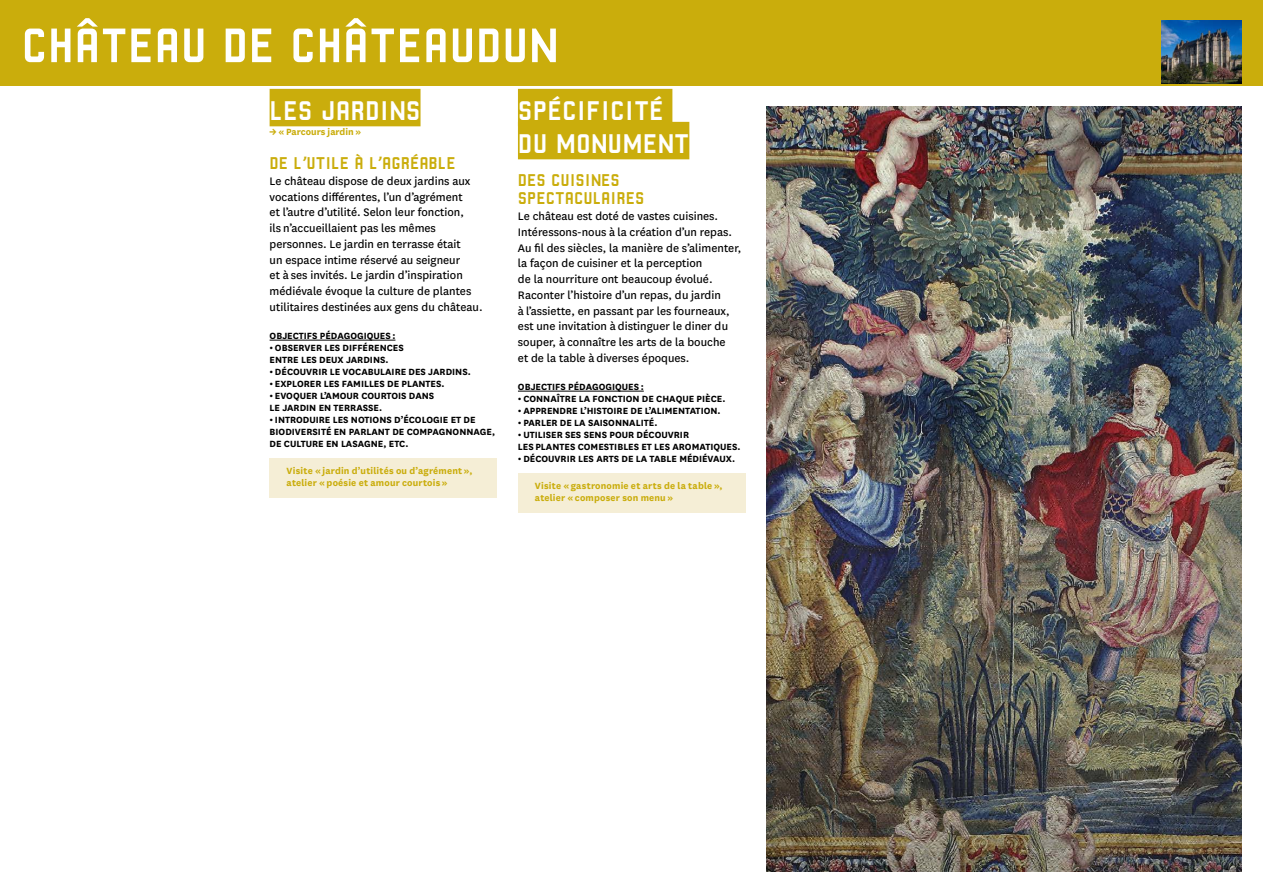
<style>
.page{position:relative;width:1263px;height:893px;background:#fff}
.page>*{position:absolute;margin:0;border:0;box-sizing:border-box;transform-origin:0 0}
.t1{font:51px "Robust CMN";color:#fff}
.t2{font:28.5px/33px "Robust CMN";color:#fff}
.t3{font:18px/18px "Robust CMN";color:#caad0c}
.t4{font:12.75px/15.8px "National";color:#000}
.t5{font:700 10.5px/12px "National";color:#000}
.t6{font:700 10.5px/12px "National";letter-spacing:.015em;color:#caad0c}
</style>
<div class="page">
<div style="left:0;top:0;width:1263px;height:85px;background:#caad0c"></div>
<div style="left:270px;top:89px;width:150px;height:37px;background:#caad0c"></div>
<hr style="left:270px;top:340px;width:125px;height:1px;background:#000">
<div style="left:270px;top:458px;width:227px;height:39px;background:#f5eed6"></div>
<div style="left:518px;top:89px;width:154px;height:37px;background:#caad0c"></div>
<div style="left:518px;top:122px;width:171px;height:37px;background:#caad0c"></div>
<hr style="left:518px;top:391px;width:126px;height:1px;background:#000">
<div style="left:518px;top:473px;width:227px;height:39px;background:#f5eed6"></div>
<img style="left:1161px;top:20px;width:81px;height:64px">
<img style="left:766px;top:106px;width:476px;height:766px">
<h1 class="t1" style="left:21px;top:17px;width:538px">CHÂTEAU DE CHÂTEAUDUN</h1>
<h2 class="t2" style="left:270px;top:93px;width:152px">LES JARDINS</h2>
<p class="t6" style="left:270px;top:125px;width:93px">→ « Parcours jardin »</p>
<h3 class="t3" style="left:270px;top:154px;width:188px">DE L’UTILE À L’AGRÉABLE</h3>
<p class="t4" style="left:270px;top:172px;width:215px">Le château dispose de deux jardins aux vocations différentes, l’un d’agrément<br>et l’autre d’utilité. Selon leur fonction,<br>ils n’accueillaient pas les mêmes personnes. Le jardin en terrasse était<br>un espace intime réservé au seigneur<br>et à ses invités. Le jardin d’inspiration médiévale évoque la culture de plantes utilitaires destinées aux gens du château.</p>
<p class="t5" style="left:270px;top:329px;width:127px">OBJECTIFS PÉDAGOGIQUES :</p>
<p class="t5" style="left:270px;top:341px;width:136px">• OBSERVER LES DIFFÉRENCES<br>ENTRE LES DEUX JARDINS.</p>
<p class="t5" style="left:270px;top:365px;width:203px">• DÉCOUVRIR LE VOCABULAIRE DES JARDINS.</p>
<p class="t5" style="left:270px;top:377px;width:176px">• EXPLORER LES FAMILLES DE PLANTES.</p>
<p class="t5" style="left:270px;top:389px;width:166px">• EVOQUER L’AMOUR COURTOIS DANS<br>LE JARDIN EN TERRASSE.</p>
<p class="t5" style="left:270px;top:413px;width:227px">• INTRODUIRE LES NOTIONS D’ÉCOLOGIE ET DE<br>BIODIVERSITÉ EN PARLANT DE COMPAGNONNAGE,<br>DE CULTURE EN LASAGNE, ETC.</p>
<p class="t6" style="left:287px;top:464px;width:187px">Visite « jardin d’utilités ou d’agrément », atelier « poésie et amour courtois »</p>
<h2 class="t2" style="left:518px;top:93px;width:173px">SPÉCIFICITÉ<br>DU MONUMENT</h2>
<h3 class="t3" style="left:518px;top:171px;width:128px">DES CUISINES<br>SPECTACULAIRES</h3>
<p class="t4" style="left:518px;top:208px;width:225px">Le château est doté de vastes cuisines.<br>Intéressons-nous à la création d’un repas.<br>Au fil des siècles, la manière de s’alimenter, la façon de cuisiner et la perception<br>de la nourriture ont beaucoup évolué.<br>Raconter l’histoire d’un repas, du jardin<br>à l’assiette, en passant par les fourneaux, est une invitation à distinguer le diner du souper, à connaître les arts de la bouche<br>et de la table à diverses époques.</p>
<p class="t5" style="left:518px;top:380px;width:127px">OBJECTIFS PÉDAGOGIQUES :</p>
<p class="t5" style="left:518px;top:392px;width:209px">• CONNAÎTRE LA FONCTION DE CHAQUE PIÈCE.</p>
<p class="t5" style="left:518px;top:404px;width:204px">• APPRENDRE L’HISTOIRE DE L’ALIMENTATION.</p>
<p class="t5" style="left:518px;top:416px;width:141px">• PARLER DE LA SAISONNALITÉ.</p>
<p class="t5" style="left:518px;top:428px;width:224px">• UTILISER SES SENS POUR DÉCOUVRIR<br>LES PLANTES COMESTIBLES ET LES AROMATIQUES.</p>
<p class="t5" style="left:518px;top:452px;width:219px">• DÉCOUVRIR LES ARTS DE LA TABLE MÉDIÉVAUX.</p>
<p class="t6" style="left:535px;top:479px;width:189px">Visite « gastronomie et arts de la table », atelier « composer son menu »</p>
</div>
